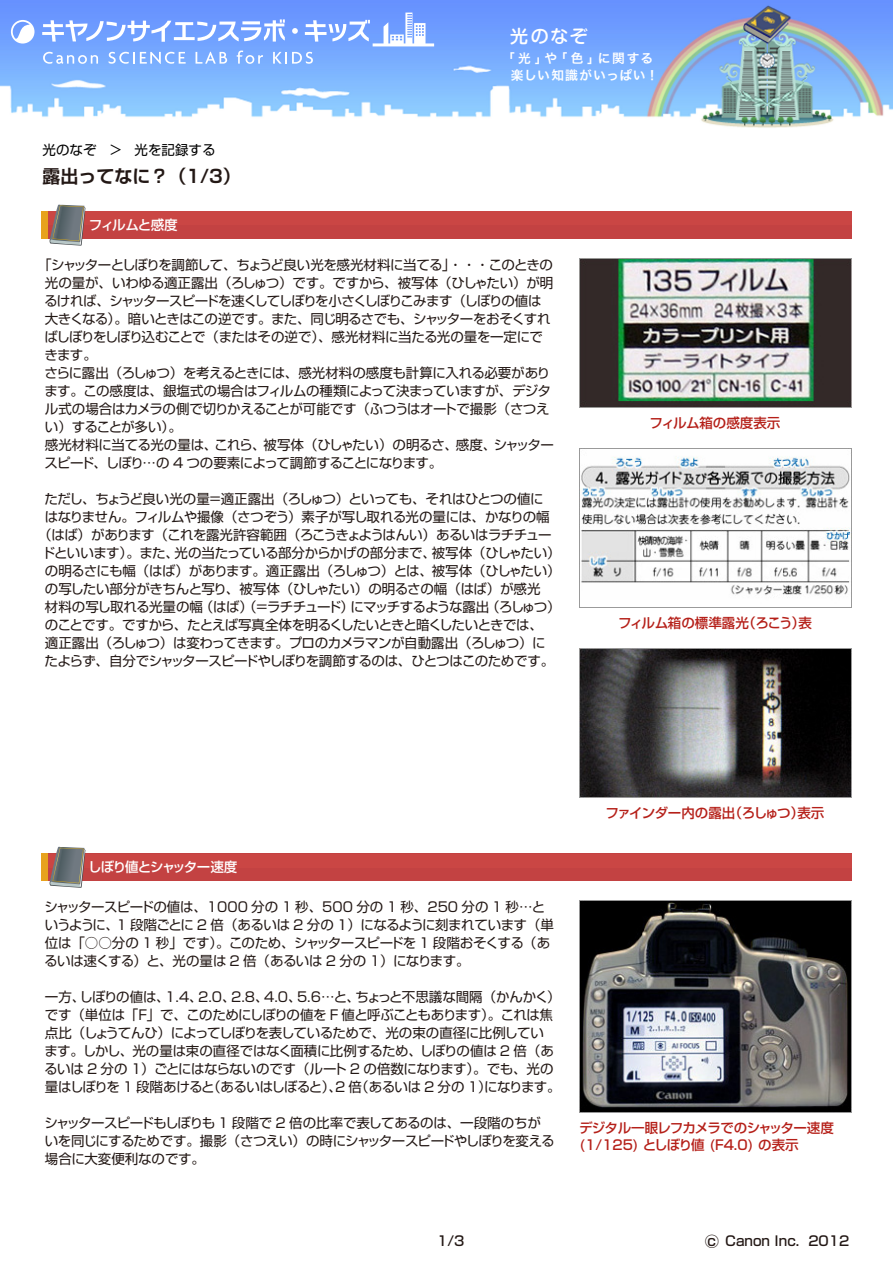
<style>
.page{position:relative;width:893px;height:1263px;background:#fff}
.page>*{position:absolute;margin:0;border:0;box-sizing:border-box;transform-origin:0 0}
.t1{font:700 18px "Shin Go Pr 6 De";color:#231815}
.t2{font:500 18px "Shin M Go Pro";color:#fff}
.t3{font:13.5px/18px "Shin Go Pr 6";letter-spacing:-.045em;color:#231815}
.t4{font:500 13.5px/16.5px "Shin Go Pr 6";letter-spacing:-.03em;color:#b52019}
.t5{font:500 13.5px "Shin Go Pro";color:#231815}
.t6{font:500 13.5px "Shin Go Pr 6";letter-spacing:-.095em;color:#fff}
.t7{font:13.5px "Shin Go Pr 6";color:#000}
.t8{font:500 13.5px "Shin Go Pr 6";color:#b52019}
.t9{font:500 13.5px "Shin Go Pr 6";letter-spacing:-.075em;color:#fff}
.t10{font:12.75px/17.4px "Hira Kaku Pro W6";letter-spacing:.07em;color:#fff}
.s1{font-size:15px}
</style>
<div class="page">
<img style="left:0;top:0;width:893px;height:128px">
<svg style="left:42px;top:19px;width:243px;height:23px"></svg>
<svg style="left:292px;top:28px;width:6px;height:6px"></svg>
<svg style="left:305px;top:20px;width:65px;height:22px"></svg>
<svg style="left:11px;top:20px;width:24px;height:24px"></svg>
<svg style="left:43px;top:52px;width:55px;height:12px"></svg>
<svg style="left:109px;top:52px;width:77px;height:12px"></svg>
<svg style="left:196px;top:52px;width:31px;height:12px"></svg>
<svg style="left:237px;top:51px;width:26px;height:13px"></svg>
<svg style="left:273px;top:52px;width:40px;height:12px"></svg>
<svg style="left:384px;top:13px;width:41px;height:30px"></svg>
<hr style="left:373px;top:43px;width:61px;height:3px;background:#fff">
<div style="left:41px;top:212px;width:810px;height:27px;background:#c34242"></div>
<div style="left:41px;top:212px;width:810px;height:13px;background:#ca4644"></div>
<div style="left:41px;top:212px;width:6px;height:27px;background:#e7a21d"></div>
<svg style="left:49px;top:205px;width:36px;height:41px"></svg>
<img style="left:579px;top:258px;width:272px;height:150px">
<img style="left:579px;top:448px;width:272px;height:159px">
<img style="left:579px;top:648px;width:272px;height:149px">
<div style="left:41px;top:854px;width:810px;height:27px;background:#c34242"></div>
<div style="left:41px;top:854px;width:810px;height:13px;background:#ca4644"></div>
<div style="left:41px;top:854px;width:6px;height:27px;background:#e7a21d"></div>
<svg style="left:49px;top:847px;width:36px;height:41px"></svg>
<img style="left:579px;top:900px;width:272px;height:213px">
<p class="t7" style="left:43px;top:139px;width:175px">光のなぞ ＞ 光を記録する</p>
<h1 class="t1" style="left:43px;top:161px;width:200px">露出ってなに？（1/3）</h1>
<h1 class="t2" style="left:510px;top:21px;width:79px">光のなぞ</h1>
<p class="t10" style="left:511px;top:49px;width:149px;text-indent:-9px">「光」や「色」に関する楽しい知識がいっぱい！</p>
<p class="t9" style="left:89px;top:214px;width:90px">フィルムと感度</p>
<p class="t3" style="left:44px;top:255px;width:511px;text-indent:-6px">「シャッターとしぼりを調節して、ちょうど良い光を感光材料に当てる」・・・このときの光の量が、いわゆる適正露出（ろしゅつ）です。ですから、被写体（ひしゃたい）が明るければ、シャッタースピードを速くしてしぼりを小さくしぼりこみます（しぼりの値は大きくなる）。暗いときはこの逆です。また、同じ明るさでも、シャッターをおそくすればしぼりをしぼり込むことで（またはその逆で）、感光材料に当たる光の量を一定にできます。<br>さらに露出（ろしゅつ）を考えるときには、感光材料の感度も計算に入れる必要があります。この感度は、銀塩式の場合はフィルムの種類によって決まっていますが、デジタル式の場合はカメラの側で切りかえることが可能です（ふつうはオートで撮影（さつえい）することが多い）。<br>感光材料に当てる光の量は、これら、被写体（ひしゃたい）の明るさ、感度、シャッタースピード、しぼり…の 4 つの要素によって調節することになります。</p>
<p class="t3" style="left:45px;top:489px;width:500px">ただし、ちょうど良い光の量＝適正露出（ろしゅつ）といっても、それはひとつの値に</p>
<p class="t3" style="left:45px;top:507px;width:506px">はなりません。フィルムや撮像（さつぞう）素子が写し取れる光の量には、かなりの幅</p>
<p class="t3" style="left:38px;top:525px;width:515px">（はば）があります（これを露光許容範囲（ろこうきょようはんい）あるいはラチチュー</p>
<p class="t3" style="left:42px;top:543px;width:520px">ドといいます）。また、光の当たっている部分からかげの部分まで、被写体（ひしゃたい）</p>
<p class="t3" style="left:45px;top:561px;width:517px">の明るさにも幅（はば）があります。適正露出（ろしゅつ）とは、被写体（ひしゃたい）</p>
<p class="t3" style="left:45px;top:579px;width:497px">の写したい部分がきちんと写り、被写体（ひしゃたい）の明るさの幅（はば）が感光</p>
<p class="t3" style="left:45px;top:597px;width:517px">材料の写し取れる光量の幅（はば）（＝ラチチュード）にマッチするような露出（ろしゅつ）</p>
<p class="t3" style="left:45px;top:615px;width:499px">のことです。ですから、たとえば写真全体を明るくしたいときと暗くしたいときでは、</p>
<p class="t3" style="left:45px;top:633px;width:502px">適正露出（ろしゅつ）は変わってきます。プロのカメラマンが自動露出（ろしゅつ）に</p>
<p class="t3" style="left:45px;top:651px;width:511px">たよらず、自分でシャッタースピードやしぼりを調節するのは、ひとつはこのためです。</p>
<p class="t8" style="left:649px;top:412px;width:132px">フィルム箱の感度表示</p>
<p class="t4" style="left:618px;top:614px;width:195px">フィルム箱の標準露光（ろこう）表</p>
<p class="t4" style="left:605px;top:804px;width:220px">ファインダー内の露出（ろしゅつ）表示</p>
<p class="t6" style="left:88px;top:856px;width:151px">しぼり値とシャッター速度</p>
<p class="t3" style="left:44px;top:897px;width:511px">シャッタースピードの値は、1000 分の 1 秒、500 分の 1 秒、250 分の 1 秒…というように、1 段階ごとに 2 倍（あるいは 2 分の 1）になるように刻まれています（単位は「○○分の 1 秒」です）。このため、シャッタースピードを 1 段階おそくする（あるいは速くする）と、光の量は 2 倍（あるいは 2 分の 1）になります。</p>
<p class="t3" style="left:44px;top:987px;width:518px">一方、しぼりの値は、1.4、2.0、2.8、4.0、5.6…と、ちょっと不思議な間隔（かんかく）です（単位は「F」で、このためにしぼりの値を F 値と呼ぶこともあります）。これは焦点比（しょうてんひ）によってしぼりを表しているためで、光の束の直径に比例してい<br>ます。しかし、光の量は束の直径ではなく面積に比例するため、しぼりの値は 2 倍（あるいは 2 分の 1）ごとにはならないのです（ルート 2 の倍数になります）。でも、光の量はしぼりを 1 段階あけると（あるいはしぼると）、2 倍（あるいは 2 分の 1）になります。</p>
<p class="t3" style="left:44px;top:1113px;width:512px">シャッタースピードもしぼりも 1 段階で 2 倍の比率で表してあるのは、一段階のちがいを同じにするためです。撮影（さつえい）の時にシャッタースピードやしぼりを変える場合に大変便利なのです。</p>
<p class="t4" style="left:579px;top:1119px;width:256px">デジタル一眼レフカメラでのシャッター速度(1/125) としぼり値 (F4.0) の表示</p>
<p class="t5" style="left:437px;top:1230px;width:29px">1/3</p>
<p class="t5" style="left:704px;top:1230px;width:146px"><span class="s1">○</span>c Canon Inc. 2012</p>
</div>
